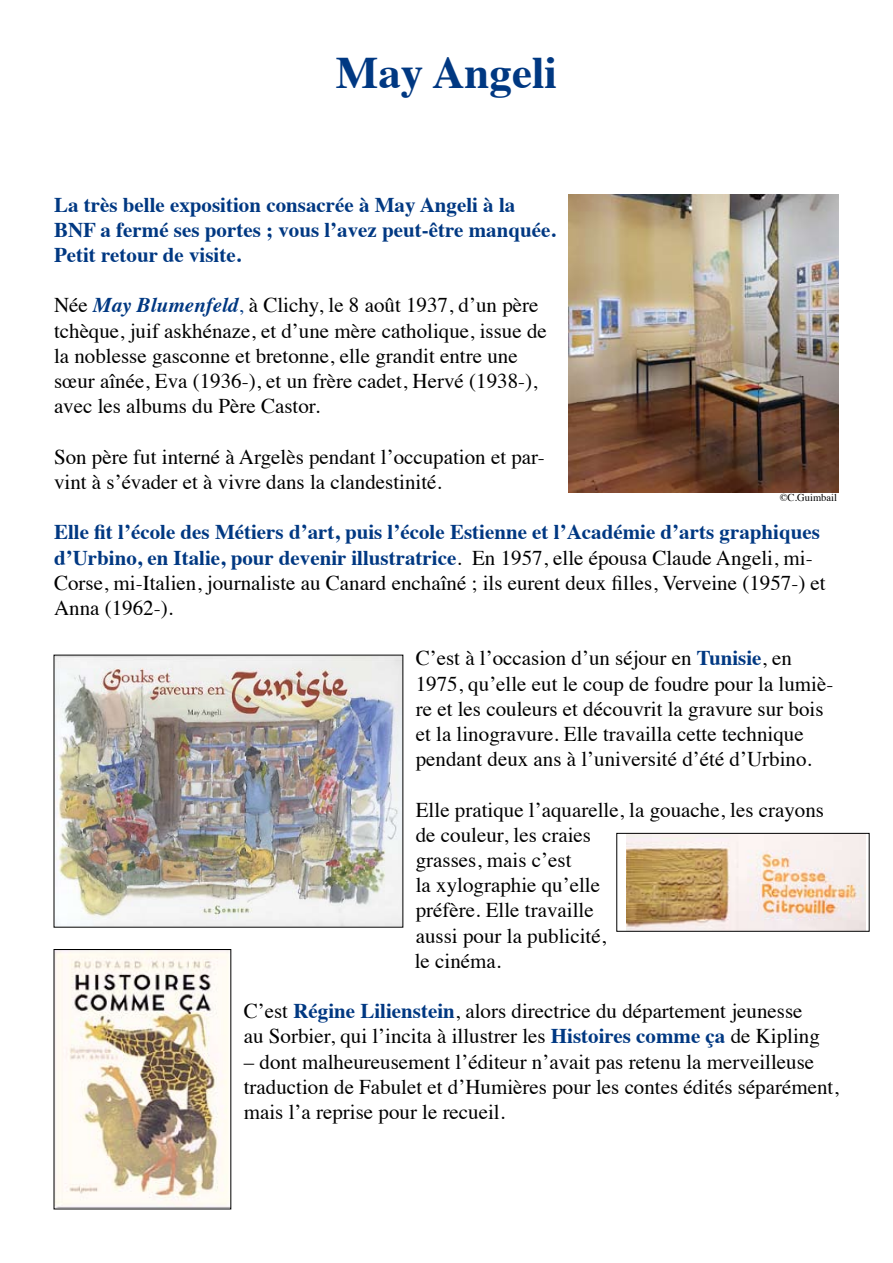
<style>
.page{position:relative;width:893px;height:1263px;background:#fff}
.page>*{position:absolute;margin:0;border:0;box-sizing:border-box;transform-origin:0 0}
.t1{font:700 45px "Times";color:#003882}
.t2{font:21px/25.2px "Times";color:#000}
.t3{font:700 21px/25.2px "Times";color:#003882}
.t4{font:10.5px "Times";color:#000}
.s1{font-weight:700;font-style:italic;color:#003882}
.s2{color:#003882}
.s3{font-weight:700;color:#003882}
</style>
<div class="page">
<img style="left:568px;top:195px;width:271px;height:297px">
<img style="left:56px;top:657px;width:345px;height:268px">
<img style="left:56px;top:951px;width:173px;height:256px">
<img style="left:627px;top:835px;width:239px;height:94px">
<div style="left:617px;top:833px;width:252px;height:98px;border:1px solid #000"></div>
<h1 class="t1" style="left:336px;top:29px;width:223px">May Angeli</h1>
<p class="t3" style="left:54px;top:190px;width:503px">La très belle exposition consacrée à May Angeli à la<br>BNF a fermé ses portes ; vous l’avez peut-être manquée.<br>Petit retour de visite.</p>
<p class="t2" style="left:54px;top:291px;width:494px">Née <span class="s1">May Blumenfeld</span><span class="s2">,</span> à Clichy, le 8 août 1937, d’un père tchèque, juif askhénaze, et d’une mère catholique, issue de la noblesse gasconne et bretonne, elle grandit entre une sœur aînée, Eva (1936-), et un frère cadet, Hervé (1938-), avec les albums du Père Castor.</p>
<p class="t2" style="left:54px;top:442px;width:492px">Son père fut interné à Argelès pendant l’occupation et par&shy;vint à s’évader et à vivre dans la clandestinité.</p>
<p class="t2" style="left:54px;top:518px;width:773px"><span class="s3">Elle fit l’école des Métiers d’art, puis l’école Estienne et l’Académie d’arts graphiques d’Urbino, en Italie, pour devenir illustratrice</span>. En 1957, elle épousa Claude Angeli, mi-Corse, mi-Italien, journaliste au Canard enchaîné ; ils eurent deux filles, Verveine (1957-) et Anna (1962-).</p>
<p class="t2" style="left:416px;top:644px;width:419px">C’est à l’occasion d’un séjour en <span class="s3">Tunisie</span>, en 1975, qu’elle eut le coup de foudre pour la lumiè&shy;re et les couleurs et découvrit la gravure sur bois et la linogravure. Elle travailla cette technique pendant deux ans à l’université d’été d’Urbino.</p>
<p class="t2" style="left:415px;top:795px;width:411px">Elle pratique l’aquarelle, la gouache, les crayons de couleur, les craies<br>grasses, mais c’est<br>la xylographie qu’elle<br>préfère. Elle travaille<br>aussi pour la publicité,<br>le cinéma.</p>
<p class="t2" style="left:244px;top:997px;width:578px">C’est <span class="s3">Régine Lilienstein</span>, alors directrice du département jeunesse au Sorbier, qui l’incita à illustrer les <span class="s3">Histoires comme ça</span> de Kipling</p>
<p class="t2" style="left:244px;top:1047px;width:596px">– dont malheureusement l’éditeur n’avait pas retenu la merveilleuse traduction de Fabulet et d’Humières pour les contes édités séparément, mais l’a reprise pour le recueil.</p>
<p class="t4" style="left:780px;top:488px;width:59px">©C.Guimbail</p>
</div>
